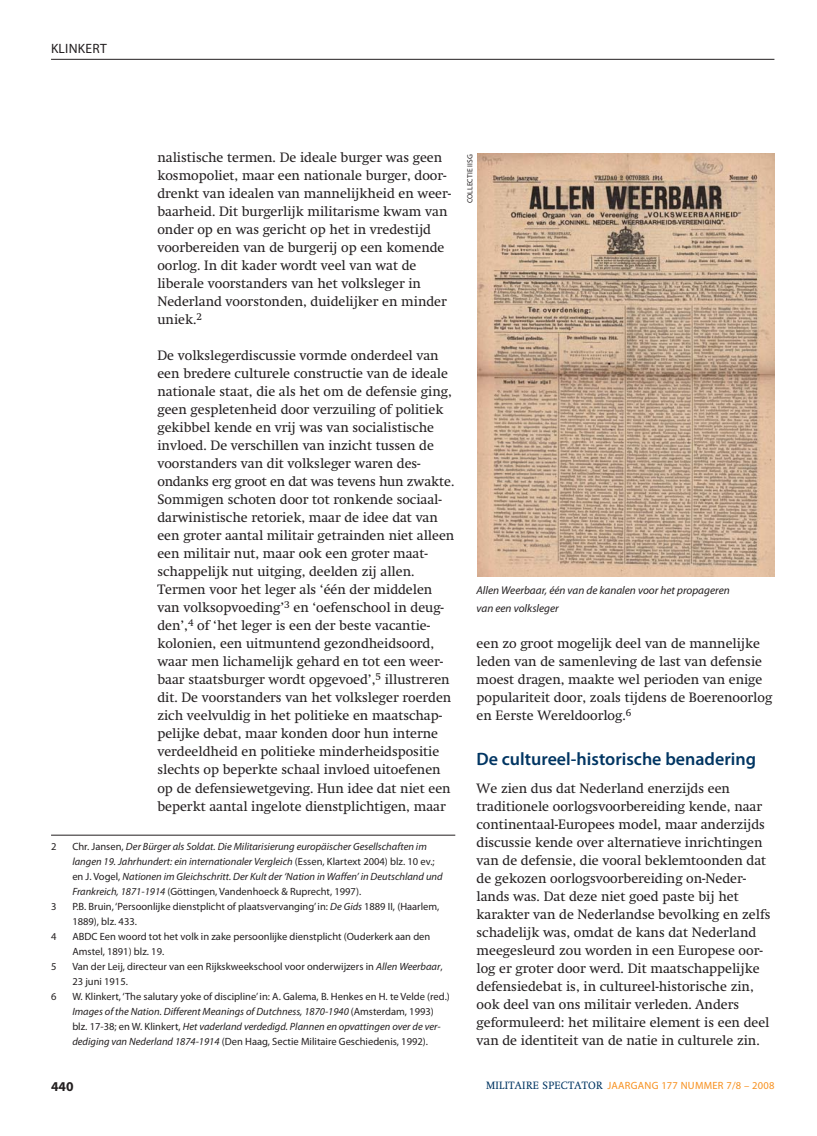
<style>
.page{position:relative;width:817px;height:1136px;background:#fff}
.page>*{position:absolute;margin:0;border:0;box-sizing:border-box;transform-origin:0 0}
.t1{font:600 18px "Myriad Pro";color:#003562}
.t2{font:13.5px/18px "Swift";color:#231f20}
.t3{font:13.5px "Myriad Pro";letter-spacing:.02em;color:#231f20}
.t4{font:700 13.5px "Myriad Pro";color:#231f20}
.t5{font:italic 11.25px/18px "Myriad Pro";color:#231f20}
.t6{font:10.5px/15px "Myriad Pro";color:#231f20}
.t7{font:italic 10.5px/15px "Myriad Pro";color:#231f20}
.t8{font:10.5px "Myriad Pro";letter-spacing:.025em;color:#f7901e}
.t9{font:7.5px "Myriad Pro";letter-spacing:.02em;color:#231f20}
.s1{font-style:normal}
.s2{font-style:italic}
.s3{font-family:"Swift";color:#003562}
</style>
<div class="page">
<hr style="left:51px;top:59px;width:723px;height:1px;background:#231f20">
<hr style="left:51px;top:834px;width:404px;height:1px;background:#231f20">
<img style="left:477px;top:154px;width:297px;height:422px">
<p class="t3" style="left:51px;top:43px;width:57px">KLINKERT</p>
<p class="t2" style="left:157px;top:150px;width:295px">nalistische termen. De ideale burger was geen kosmopoliet, maar een nationale burger, door&shy;drenkt van idealen van mannelijkheid en weer&shy;baarheid. Dit burgerlijk militarisme kwam van onder op en was gericht op het in vredestijd voorbereiden van de burgerij op een komende oorlog. In dit kader wordt veel van wat de liberale voorstanders van het volksleger in Nederland voorstonden, duidelijker en minder uniek.<sup>2</sup></p>
<p class="t2" style="left:157px;top:348px;width:298px">De volkslegerdiscussie vormde onderdeel van een bredere culturele constructie van de ideale nationale staat, die als het om de defensie ging, geen gespletenheid door verzuiling of politiek gekibbel kende en vrij was van socialistische invloed. De verschillen van inzicht tussen de voorstanders van dit volksleger waren des&shy;ondanks erg groot en dat was tevens hun zwakte.<br>Sommigen schoten door tot ronkende sociaal&shy;darwinistische retoriek, maar de idee dat van een groter aantal militair getrainden niet alleen een militair nut, maar ook een groter maat&shy;schappelijk nut uitging, deelden zij allen.<br>Termen voor het leger als ‘één der middelen van volksopvoeding’<sup>3</sup> en ‘oefenschool in deug&shy;den’,<sup>4</sup> of ‘het leger is een der beste vacantie&shy;kolonien, een uitmuntend gezondheidsoord, waar men lichamelijk gehard en tot een weer&shy;baar staatsburger wordt opgevoed’,<sup>5</sup> illustreren dit. De voorstanders van het volksleger roerden zich veelvuldig in het politieke en maatschap&shy;pelijke debat, maar konden door hun interne verdeeldheid en politieke minderheidspositie slechts op beperkte schaal invloed uitoefenen op de defensiewetgeving. Hun idee dat niet een beperkt aantal ingelote dienstplichtigen, maar</p>
<p class="t6" style="left:51px;top:839px;width:7px">2</p>
<p class="t7" style="left:72px;top:839px;width:372px"><span class="s1">Chr. Jansen,</span> Der Bürger als Soldat. Die Militarisierung europäischer Gesellschaften im langen 19. Jahrhundert: ein internationaler Vergleich <span class="s1">(Essen, Klartext 2004) blz. 10 ev.; en J. Vogel,</span> Nationen im Gleichschritt. Der Kult der ‘Nation in Waffen’ in Deutschland und Frankreich, 1871-1914 <span class="s1">(Göttingen, Vandenhoeck &amp; Ruprecht, 1997).</span></p>
<p class="t6" style="left:51px;top:899px;width:7px">3</p>
<p class="t6" style="left:72px;top:899px;width:368px">P.B. Bruin, ‘Persoonlijke dienstplicht of plaatsvervanging’ in: <span class="s2">De Gids</span> 1889 II, (Haarlem,<br>1889), blz. 433.</p>
<p class="t6" style="left:51px;top:929px;width:7px">4</p>
<p class="t6" style="left:72px;top:929px;width:359px">ABDC Een woord tot het volk in zake persoonlijke dienstplicht (Ouderkerk aan den<br>Amstel, 1891) blz. 19.</p>
<p class="t6" style="left:51px;top:959px;width:7px">5</p>
<p class="t6" style="left:72px;top:959px;width:371px">Van der Leij, directeur van een Rijkskweekschool voor onderwijzers in <span class="s2">Allen Weerbaar</span>,<br>23 juni 1915.</p>
<p class="t6" style="left:51px;top:989px;width:7px">6</p>
<p class="t6" style="left:72px;top:989px;width:379px">W. Klinkert, ‘The salutary yoke of discipline’ in: A. Galema, B. Henkes en H. te Velde (red.)<br><span class="s2">Images of the Nation. Different Meanings of Dutchness, 1870-1940</span> (Amsterdam, 1993) blz. 17-38; en W. Klinkert, <span class="s2">Het vaderland verdedigd. Plannen en opvattingen over de ver&shy;dediging van Nederland 1874-1914</span> (Den Haag, Sectie Militaire Geschiedenis, 1992).</p>
<p class="t9" style="left:467px;top:203px;width:51px;rotate:-90deg">COLLECTIE IISG</p>
<p class="t5" style="left:476px;top:582px;width:255px">Allen Weerbaar, één van de kanalen voor het propageren van een volksleger</p>
<p class="t2" style="left:476px;top:636px;width:297px">een zo groot mogelijk deel van de mannelijke leden van de samenleving de last van defensie moest dragen, maakte wel perioden van enige populariteit door, zoals tijdens de Boerenoorlog en Eerste Wereldoorlog.<sup>6</sup></p>
<h1 class="t1" style="left:476px;top:752px;width:281px">De cultureel-historische benadering</h1>
<p class="t2" style="left:476px;top:780px;width:295px">We zien dus dat Nederland enerzijds een traditionele oorlogsvoorbereiding kende, naar continentaal-Europees model, maar anderzijds discussie kende over alternatieve inrichtingen van de defensie, die vooral beklemtoonden dat de gekozen oorlogsvoorbereiding on-Neder&shy;lands was. Dat deze niet goed paste bij het karakter van de Nederlandse bevolking en zelfs schadelijk was, omdat de kans dat Nederland meegesleurd zou worden in een Europese oor&shy;log er groter door werd. Dit maatschappelijke defensiedebat is, in cultureel-historische zin, ook deel van ons militair verleden. Anders geformuleerd: het militaire element is een deel van de identiteit van de natie in culturele zin.</p>
<p class="t4" style="left:51px;top:1081px;width:24px">440</p>
<p class="t8" style="left:486px;top:1080px;width:290px"><span class="s3">MILITAIRE SPECTATOR</span> JAARGANG 177 NUMMER 7/8 – 2008</p>
</div>
